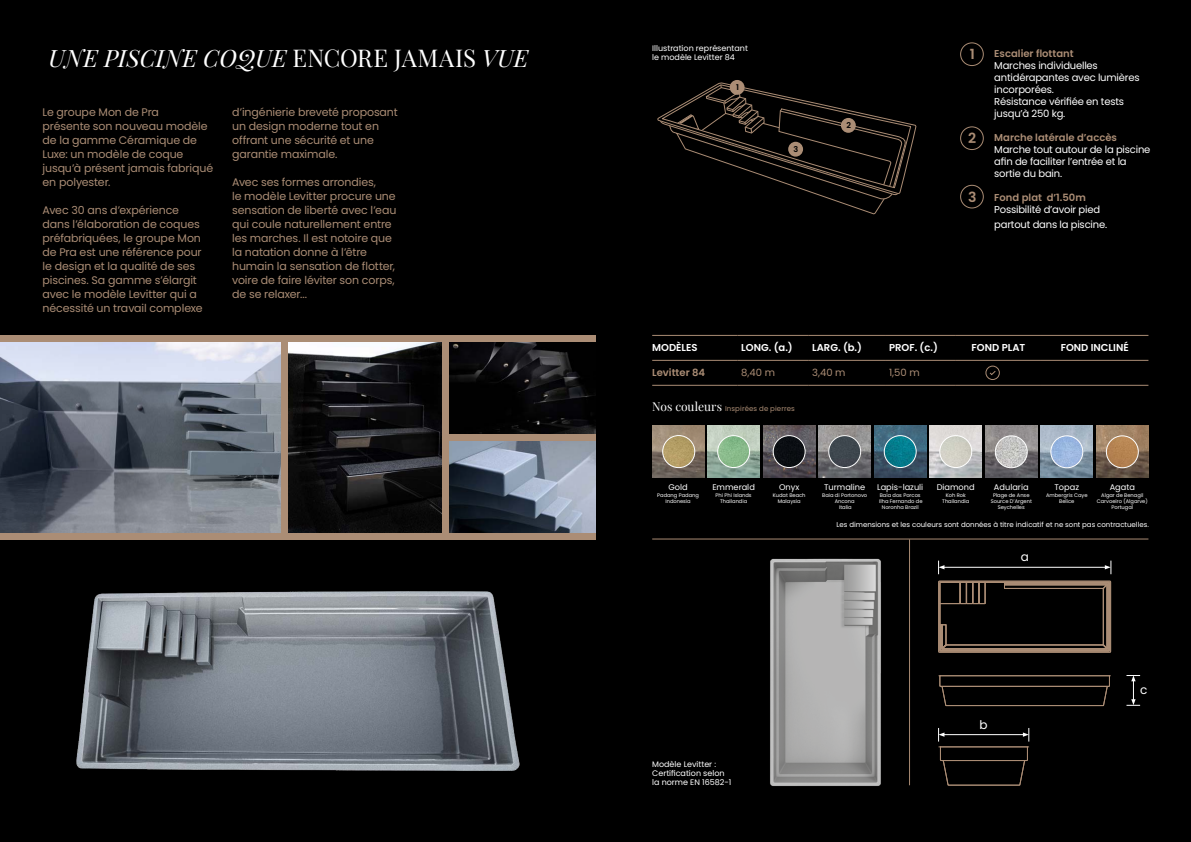
<style>
.page{position:relative;width:1191px;height:842px;background:#000}
.page>*{position:absolute;margin:0;border:0;box-sizing:border-box;transform-origin:0 0}
.t1{font:italic 24px "Playfair Display";color:#fff}
.t2{font:600 14px "Poppins";color:#ab8d75}
.t3{font:12px "Poppins";color:#fff}
.t4{font:11px/14px "Poppins";letter-spacing:-.01em;color:#ab8d75}
.t5{font:10px/12px "Poppins";letter-spacing:-.02em;color:#fff}
.t6{font:600 10px "Poppins";color:#ab8d75}
.t7{font:600 10px "Poppins";color:#fff}
.t8{font:10px "Poppins";color:#ab8d75}
.t9{font:8.2px "Poppins";color:#fff}
.t10{font:8px/9px "Poppins";color:#fff}
.t11{font:600 8px "Poppins";color:#000}
.t12{font:7px "Poppins";color:#fff}
.t13{font:7px "Poppins";letter-spacing:.02em;color:#ab8d75}
.t14{font:5.1px/6.2px "Poppins";color:#fff;text-align:center}
.s1{font-style:normal}
.s2{font-family:"Playfair Display";font-size:12px;color:#fff}
</style>
<div class="page">
<hr style="left:652px;top:539px;width:496px;height:1px;background:#ab8d75">
<hr style="left:909px;top:539px;width:1px;height:246px;background:#ab8d75">
<div style="left:960px;top:42px;width:23px;height:24px;border:1px solid #ab8d75;border-radius:50%"></div>
<div style="left:960px;top:126px;width:23px;height:24px;border:1px solid #ab8d75;border-radius:50%"></div>
<div style="left:960px;top:185px;width:23px;height:23px;border:1px solid #ab8d75;border-radius:50%"></div>
<svg style="left:938px;top:581px;width:173px;height:72px"></svg>
<svg style="left:938px;top:675px;width:172px;height:32px"></svg>
<hr style="left:943px;top:567px;width:163px;height:1px;background:#fff">
<svg style="left:938px;top:561px;width:6px;height:13px"></svg>
<svg style="left:1104px;top:561px;width:7px;height:13px"></svg>
<svg style="left:938px;top:728px;width:91px;height:58px"></svg>
<svg style="left:1126px;top:675px;width:14px;height:31px"></svg>
<img style="left:652px;top:426px;width:52px;height:51px">
<img style="left:1096px;top:426px;width:52px;height:52px">
<img style="left:707px;top:426px;width:52px;height:51px">
<img style="left:763px;top:426px;width:52px;height:51px">
<img style="left:662px;top:436px;width:32px;height:32px;border-radius:16px">
<div style="left:662px;top:435px;width:33px;height:33px;border:1px solid #fff;border-radius:50%"></div>
<img style="left:818px;top:426px;width:52px;height:51px">
<img style="left:874px;top:426px;width:52px;height:51px">
<img style="left:930px;top:426px;width:51px;height:51px">
<img style="left:717px;top:436px;width:32px;height:31px;border-radius:16px">
<div style="left:717px;top:435px;width:33px;height:33px;border:1px solid #fff;border-radius:50%"></div>
<img style="left:773px;top:436px;width:32px;height:31px;border-radius:16px">
<div style="left:773px;top:435px;width:32px;height:33px;border:1px solid #fff;border-radius:50%"></div>
<img style="left:985px;top:426px;width:52px;height:52px">
<img style="left:1041px;top:426px;width:51px;height:52px">
<img style="left:995px;top:436px;width:32px;height:32px;border-radius:16px">
<div style="left:995px;top:435px;width:32px;height:33px;border:1px solid #fff;border-radius:50%"></div>
<img style="left:1050px;top:436px;width:32px;height:32px;border-radius:16px">
<div style="left:1050px;top:435px;width:33px;height:33px;border:1px solid #fff;border-radius:50%"></div>
<img style="left:1106px;top:436px;width:32px;height:32px;border-radius:16px">
<div style="left:1106px;top:435px;width:32px;height:33px;border:1px solid #fff;border-radius:50%"></div>
<img style="left:828px;top:436px;width:32px;height:31px;border-radius:16px">
<div style="left:828px;top:435px;width:33px;height:33px;border:1px solid #fff;border-radius:50%"></div>
<img style="left:884px;top:436px;width:32px;height:31px;border-radius:16px">
<div style="left:884px;top:435px;width:32px;height:33px;border:1px solid #fff;border-radius:50%"></div>
<img style="left:939px;top:436px;width:32px;height:31px;border-radius:16px">
<div style="left:939px;top:435px;width:33px;height:33px;border:1px solid #fff;border-radius:50%"></div>
<img style="left:0;top:341px;width:282px;height:192px">
<img style="left:288px;top:341px;width:155px;height:192px">
<img style="left:449px;top:341px;width:146px;height:93px">
<img style="left:449px;top:441px;width:146px;height:92px">
<div style="left:282px;top:340px;width:6px;height:196px;background:#ab8d75"></div>
<div style="left:0;top:533px;width:595px;height:6px;background:#ab8d75"></div>
<div style="left:0;top:335px;width:595px;height:6px;background:#ab8d75"></div>
<div style="left:443px;top:338px;width:6px;height:198px;background:#ab8d75"></div>
<div style="left:446px;top:434px;width:150px;height:7px;background:#ab8d75"></div>
<hr style="left:652px;top:335px;width:85px;height:1px;background:#ab8d75">
<hr style="left:737px;top:335px;width:71px;height:1px;background:#ab8d75">
<hr style="left:808px;top:335px;width:77px;height:1px;background:#ab8d75">
<hr style="left:885px;top:335px;width:71px;height:1px;background:#ab8d75">
<hr style="left:956px;top:335px;width:85px;height:1px;background:#ab8d75">
<hr style="left:1041px;top:335px;width:107px;height:1px;background:#ab8d75">
<hr style="left:652px;top:360px;width:85px;height:1px;background:#ab8d75">
<hr style="left:737px;top:360px;width:71px;height:1px;background:#ab8d75">
<hr style="left:808px;top:360px;width:77px;height:1px;background:#ab8d75">
<hr style="left:885px;top:360px;width:71px;height:1px;background:#ab8d75">
<hr style="left:956px;top:360px;width:85px;height:1px;background:#ab8d75">
<hr style="left:1041px;top:360px;width:107px;height:1px;background:#ab8d75">
<hr style="left:652px;top:385px;width:85px;height:1px;background:#ab8d75">
<hr style="left:737px;top:385px;width:71px;height:1px;background:#ab8d75">
<hr style="left:808px;top:385px;width:77px;height:1px;background:#ab8d75">
<hr style="left:885px;top:385px;width:71px;height:1px;background:#ab8d75">
<hr style="left:956px;top:385px;width:85px;height:1px;background:#ab8d75">
<hr style="left:1041px;top:385px;width:107px;height:1px;background:#ab8d75">
<svg style="left:989px;top:371px;width:7px;height:4px"></svg>
<div style="left:985px;top:366px;width:14px;height:14px;border:1px solid #ab8d75;border-radius:50%"></div>
<img style="left:770px;top:558px;width:140px;height:228px">
<img style="left:76px;top:591px;width:444px;height:180px">
<svg style="left:657px;top:82px;width:259px;height:133px"></svg>
<div style="left:729px;top:80px;width:15px;height:15px;background:#ab8d75;border-radius:50%"></div>
<div style="left:841px;top:118px;width:14px;height:15px;background:#ab8d75;border-radius:50%"></div>
<div style="left:788px;top:142px;width:15px;height:15px;background:#ab8d75;border-radius:50%"></div>
<h1 class="t1" style="left:49px;top:40px;width:481px">UNE PISCINE COQUE <span class="s1">ENCORE JAMAIS</span> VUE</h1>
<p class="t4" style="left:43px;top:105px;width:172px">Le groupe Mon de Pra<br>présente son nouveau modèle de la gamme Céramique de<br>Luxe: un modèle de coque jusqu’à présent jamais fabriqué en polyester.</p>
<p class="t4" style="left:43px;top:203px;width:162px">Avec 30 ans d’expérience dans l’élaboration de coques préfabriquées, le groupe Mon de Pra est une référence pour le design et la qualité de ses piscines. Sa gamme s’élargit avec le modèle Levitter qui a nécessité un travail complexe</p>
<p class="t4" style="left:232px;top:105px;width:167px">d’ingénierie breveté proposant un design moderne tout en offrant une sécurité et une garantie maximale.</p>
<p class="t4" style="left:232px;top:175px;width:166px">Avec ses formes arrondies,<br>le modèle Levitter procure une sensation de liberté avec l’eau qui coule naturellement entre les marches. Il est notoire que la natation donne à l’être humain la sensation de flotter, voire de faire léviter son corps, de se relaxer...</p>
<p class="t10" style="left:652px;top:44px;width:97px">Illustration représentant le modèle Levitter 84</p>
<p class="t11" style="left:736px;top:83px;width:4px">1</p>
<p class="t11" style="left:793px;top:145px;width:6px">3</p>
<p class="t11" style="left:846px;top:121px;width:6px">2</p>
<p class="t2" style="left:969px;top:46px;width:7px">1</p>
<p class="t2" style="left:968px;top:130px;width:10px">2</p>
<p class="t2" style="left:968px;top:189px;width:10px">3</p>
<p class="t6" style="left:994px;top:48px;width:81px">Escalier flottant</p>
<p class="t5" style="left:994px;top:60px;width:147px">Marches individuelles antidérapantes avec lumières incorporées.<br>Résistance vérifiée en tests jusqu’à 250 kg.</p>
<p class="t6" style="left:994px;top:132px;width:124px">Marche latérale d’accès</p>
<p class="t5" style="left:994px;top:144px;width:158px">Marche tout autour de la piscine afin de faciliter l’entrée et la sortie du bain.</p>
<p class="t6" style="left:994px;top:192px;width:93px">Fond plat d’1.50m</p>
<p class="t5" style="left:994px;top:203px;width:114px;line-height:14.4px">Possibilité d’avoir pied partout dans la piscine.</p>
<p class="t7" style="left:652px;top:342px;width:47px">MODÈLES</p>
<p class="t7" style="left:741px;top:342px;width:53px">LONG. (a.)</p>
<p class="t7" style="left:812px;top:342px;width:51px">LARG. (b.)</p>
<p class="t7" style="left:889px;top:342px;width:50px">PROF. (c.)</p>
<p class="t7" style="left:971px;top:342px;width:55px">FOND PLAT</p>
<p class="t7" style="left:1060px;top:342px;width:69px">FOND INCLINÉ</p>
<p class="t6" style="left:652px;top:367px;width:54px">Levitter 84</p>
<p class="t8" style="left:741px;top:367px;width:35px">8,40 m</p>
<p class="t8" style="left:812px;top:367px;width:35px">3,40 m</p>
<p class="t8" style="left:889px;top:367px;width:32px">1,50 m</p>
<p class="t13" style="left:652px;top:404px;width:144px"><span class="s2">Nos couleurs</span> Inspirées de pierres</p>
<p class="t9" style="left:668px;top:482px;width:21px">Gold</p>
<p class="t14" style="left:657px;top:492px;width:43px">Padang Padang<br>Indonesia</p>
<p class="t9" style="left:712px;top:482px;width:44px">Emmerald</p>
<p class="t14" style="left:715px;top:492px;width:37px">Phi Phi Islands<br>Thailandia</p>
<p class="t9" style="left:779px;top:482px;width:22px">Onyx</p>
<p class="t14" style="left:772px;top:492px;width:34px">Kudat Beach<br>Malaysia</p>
<p class="t9" style="left:824px;top:482px;width:43px">Turmaline</p>
<p class="t14" style="left:822px;top:492px;width:46px">Baia di Portonovo<br>Ancona<br>Italia</p>
<p class="t9" style="left:877px;top:482px;width:48px">Lapis-lazuli</p>
<p class="t14" style="left:879px;top:492px;width:45px">Baia dos Porcos<br>Ilha Fernando de<br>Noronha Brazil</p>
<p class="t9" style="left:936px;top:482px;width:39px">Diamond</p>
<p class="t14" style="left:942px;top:492px;width:29px">Koh Rok<br>Thailandia</p>
<p class="t9" style="left:994px;top:482px;width:36px">Adularia</p>
<p class="t14" style="left:990px;top:492px;width:43px">Plage de Anse<br>Source D’Argent<br>Seychelles</p>
<p class="t9" style="left:1054px;top:482px;width:26px">Topaz</p>
<p class="t14" style="left:1046px;top:492px;width:43px">Ambergris Caye<br>Belice</p>
<p class="t9" style="left:1109px;top:482px;width:27px">Agata</p>
<p class="t14" style="left:1096px;top:492px;width:52px">Algar de Benagil<br>Carvoeiro (Algarve)<br>Portugal</p>
<p class="t12" style="left:836px;top:521px;width:314px">Les dimensions et les couleurs sont données à titre indicatif et ne sont pas contractuelles.</p>
<p class="t3" style="left:1020px;top:550px;width:10px">a</p>
<p class="t10" style="left:652px;top:760px;width:81px">Modèle Levitter :<br>Certification selon la norme EN 16582-1</p>
<p class="t3" style="left:979px;top:717px;width:10px">b</p>
<p class="t3" style="left:1140px;top:683px;width:9px">c</p>
</div>
